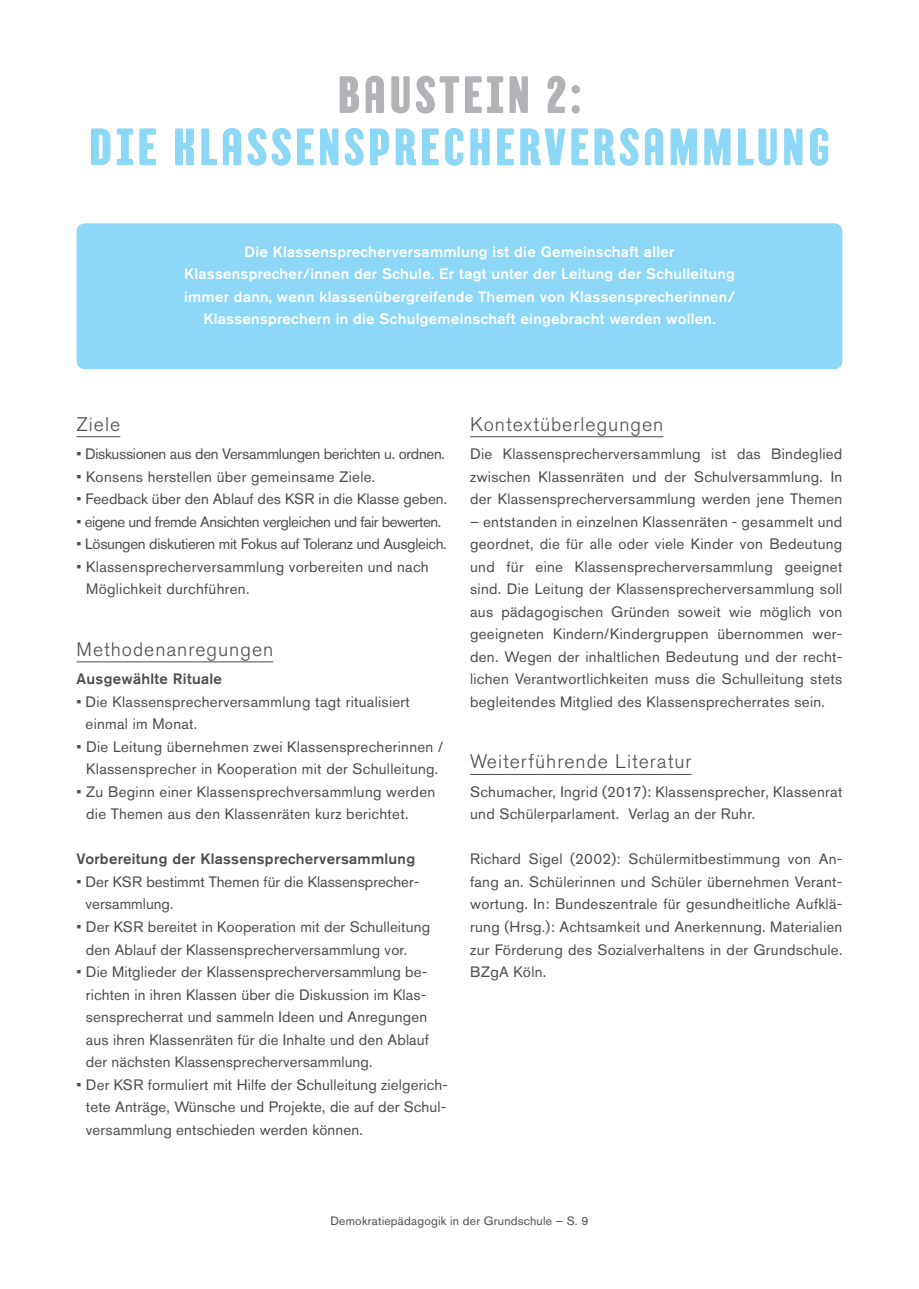
<style>
.page{position:relative;width:919px;height:1289px;background:#fff}
.page>*{position:absolute;margin:0;border:0;box-sizing:border-box;transform-origin:0 0}
.t1{font:52.5px "TT Berlinerins Grotesk";letter-spacing:.06em;color:#8dd7f7}
.t2{font:52.5px "TT Berlinerins Grotesk";letter-spacing:.06em;color:#b2b3b7}
.t3{font:300 19.5px "Akzidenz Grotesk Pro";letter-spacing:.05em;color:#4b4c4d}
.t4{font:15px/22.5px "Akzidenz Grotesk Pro";letter-spacing:.01em;color:#4b4c4d}
.t5{font:500 15px/22.5px "Akzidenz Grotesk Pro";letter-spacing:.02em;color:#fff;text-align:center}
.t6{font:15px "Akzidenz Grotesk Pro";letter-spacing:-.02em;color:#4b4c4d}
.t7{font:500 15px "Akzidenz Grotesk Pro";letter-spacing:.02em;color:#4b4c4d}
.t8{font:15px "Akzidenz Grotesk Pro";letter-spacing:-.03em;color:#4b4c4d}
.t9{font:12px "Akzidenz Grotesk Pro";letter-spacing:.02em;color:#4b4c4d}
</style>
<div class="page">
<div style="left:77px;top:223px;width:765px;height:146px;background:#8dd7f7;border-radius:9px"></div>
<hr style="left:77px;top:436px;width:43px;height:1px;background:#4b4c4d">
<hr style="left:470px;top:436px;width:193px;height:1px;background:#4b4c4d">
<hr style="left:470px;top:774px;width:221px;height:1px;background:#4b4c4d">
<hr style="left:77px;top:661px;width:196px;height:1px;background:#4b4c4d">
<h1 class="t2" style="left:337px;top:61px;width:245px">BAUSTEIN 2:</h1>
<h1 class="t1" style="left:89px;top:114px;width:742px">DIE KLASSENSPRECHERVERSAMMLUNG</h1>
<p class="t5" style="left:184px;top:240px;width:552px">Die Klassensprecherversammlung ist die Gemeinschaft aller Klassensprecher/innen der Schule. Er tagt unter der Leitung der Schulleitung immer dann, wenn klassenübergreifende Themen von Klassensprecherinnen/ Klassensprechern in die Schulgemeinschaft eingebracht werden wollen.</p>
<h2 class="t3" style="left:77px;top:411px;width:45px">Ziele</h2>
<p class="t6" style="left:77px;top:444px;width:370px">• Diskussionen aus den Versammlungen berichten u. ordnen.</p>
<p class="t4" style="left:77px;top:465px;width:300px">• Konsens herstellen über gemeinsame Ziele.</p>
<p class="t4" style="left:77px;top:487px;width:372px">• Feedback über den Ablauf des KSR in die Klasse geben.</p>
<p class="t8" style="left:77px;top:512px;width:366px">• eigene und fremde Ansichten vergleichen und fair bewerten.</p>
<p class="t6" style="left:77px;top:534px;width:371px">• Lösungen diskutieren mit Fokus auf Toleranz und Ausgleich.</p>
<p class="t4" style="left:86px;top:555px;width:344px;text-indent:-10px">• Klassensprecherversammlung vorbereiten und nach<br>Möglichkeit durchführen.</p>
<h2 class="t3" style="left:77px;top:636px;width:198px">Methodenanregungen</h2>
<p class="t7" style="left:77px;top:669px;width:147px">Ausgewählte Rituale</p>
<p class="t4" style="left:86px;top:690px;width:326px;text-indent:-9px">• Die Klassensprecherversammlung tagt ritualisiert einmal im Monat.</p>
<p class="t4" style="left:77px;top:735px;width:368px;text-align:center">• Die Leitung übernehmen zwei Klassensprecherinnen /<br>Klassensprecher in Kooperation mit der Schulleitung.</p>
<p class="t4" style="left:86px;top:780px;width:350px;text-indent:-10px">• Zu Beginn einer Klassensprechversammlung werden die Themen aus den Klassenräten kurz berichtet.</p>
<p class="t7" style="left:77px;top:849px;width:340px">Vorbereitung der Klassensprecherversammlung</p>
<p class="t4" style="left:86px;top:870px;width:335px;text-indent:-9px">• Der KSR bestimmt Themen für die Klassensprecher&shy;versammlung.</p>
<p class="t4" style="left:86px;top:915px;width:346px;text-indent:-9px">• Der KSR bereitet in Kooperation mit der Schulleitung den Ablauf der Klassensprecherversammlung vor.</p>
<p class="t4" style="left:86px;top:960px;width:344px;text-indent:-9px">• Die Mitglieder der Klassensprecherversammlung be&shy;richten in ihren Klassen über die Diskussion im Klas&shy;sensprecherrat und sammeln Ideen und Anregungen aus ihren Klassenräten für die Inhalte und den Ablauf der nächsten Klassensprecherversammlung.</p>
<p class="t4" style="left:86px;top:1072px;width:363px;text-align:justify;text-indent:-9px">• Der KSR formuliert mit Hilfe der Schulleitung zielgerich&shy;tete Anträge, Wünsche und Projekte, die auf der Schul&shy;versammlung entschieden werden können.</p>
<h2 class="t3" style="left:470px;top:411px;width:195px">Kontextüberlegungen</h2>
<p class="t4" style="left:470px;top:442px;width:374px;text-align:justify">Die Klassensprecherversammlung ist das Bindeglied zwischen Klassenräten und der Schulversammlung. In der Klassensprecherversammlung werden jene Themen</p>
<p class="t4" style="left:470px;top:510px;width:374px;text-align:justify">– entstanden in einzelnen Klassenräten - gesammelt und geordnet, die für alle oder viele Kinder von Bedeutung und für eine Klassensprecherversammlung geeignet sind. Die Leitung der Klassensprecherversammlung soll aus pädagogischen Gründen soweit wie möglich von geeigneten Kindern/Kindergruppen übernommen wer&shy;den. Wegen der inhaltlichen Bedeutung und der recht&shy;lichen Verantwortlichkeiten muss die Schulleitung stets begleitendes Mitglied des Klassensprecherrates sein.</p>
<h2 class="t3" style="left:470px;top:749px;width:223px">Weiterführende Literatur</h2>
<p class="t4" style="left:470px;top:780px;width:374px">Schumacher, Ingrid (2017): Klassensprecher, Klassenrat und Schülerparlament. Verlag an der Ruhr.</p>
<p class="t4" style="left:470px;top:847px;width:374px;text-align:justify">Richard Sigel (2002): Schülermitbestimmung von An&shy;fang an. Schülerinnen und Schüler übernehmen Verant&shy;wortung. In: Bundeszentrale für gesundheitliche Aufklä&shy;rung (Hrsg.): Achtsamkeit und Anerkennung. Materialien zur Förderung des Sozialverhaltens in der Grundschule.<br>BZgA Köln.</p>
<p class="t9" style="left:330px;top:1212px;width:259px">Demokratiepädagogik in der Grundschule – S. 9</p>
</div>
